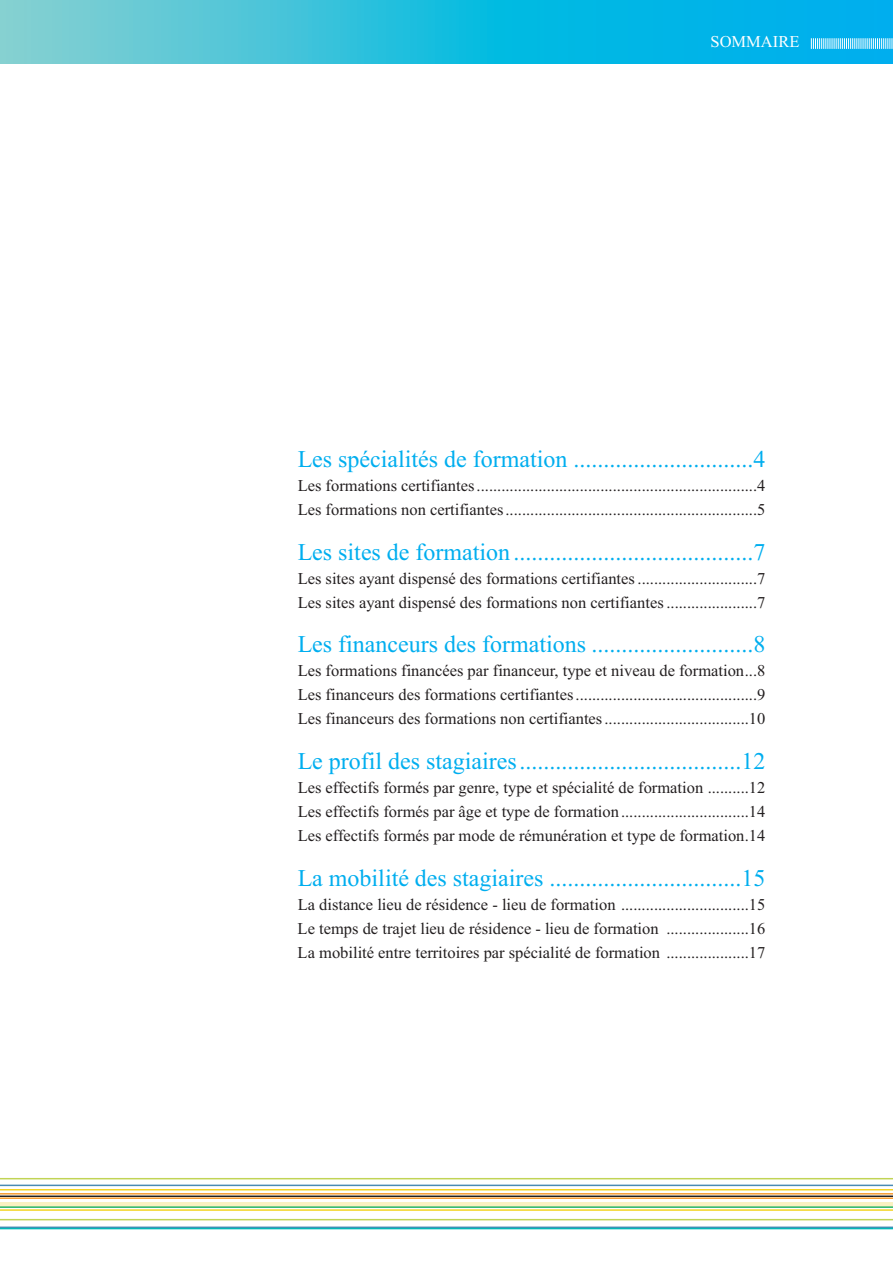
<style>
.page{position:relative;width:893px;height:1263px;background:#fff}
.page>*{position:absolute;margin:0;border:0;box-sizing:border-box;transform-origin:0 0}
.t1{font:24px "Times New Roman";color:#00aeef}
.t2{font:16.5px/24px "Times New Roman";color:#231f20;text-align:justify}
.t3{font:16.5px "Times New Roman";color:#fff}
</style>
<div class="page">
<svg style="left:0;top:0;width:893px;height:64px;background:#2abedf"></svg>
<hr style="left:0;top:1178px;width:893px;height:1px;background:#c1d455">
<hr style="left:0;top:1184px;width:893px;height:2px;background:#4a8bb4">
<hr style="left:0;top:1189px;width:893px;height:1px;background:#f4d424">
<hr style="left:0;top:1193px;width:893px;height:1px;background:#f89b2d">
<hr style="left:0;top:1195px;width:893px;height:2px;background:#231f20">
<hr style="left:0;top:1197px;width:893px;height:2px;background:#f89b2d">
<hr style="left:0;top:1202px;width:893px;height:4px;background:#faf1c2">
<hr style="left:0;top:1206px;width:893px;height:2px;background:#28b469">
<hr style="left:0;top:1209px;width:893px;height:2px;background:#f4d424">
<hr style="left:0;top:1219px;width:893px;height:1px;background:#c1d455">
<hr style="left:0;top:1226px;width:893px;height:2px;background:#4a8bb4">
<hr style="left:0;top:1228px;width:893px;height:1px;background:#03b9b8">
<svg style="left:811px;top:38px;width:82px;height:10px"></svg>
<p class="t3" style="left:710px;top:32px;width:90px">SOMMAIRE</p>
<h1 class="t1" style="left:298px;top:444px;width:469px">Les spécialités de formation ..............................4</h1>
<p class="t2" style="left:298px;top:473px;width:469px">Les formations certifiantes....................................................................4<br>Les formations non certifiantes.............................................................5</p>
<h1 class="t1" style="left:298px;top:537px;width:469px">Les sites de formation ........................................7</h1>
<p class="t2" style="left:298px;top:566px;width:469px">Les sites ayant dispensé des formations certifiantes .............................7<br>Les sites ayant dispensé des formations non certifiantes ......................7</p>
<h1 class="t1" style="left:298px;top:630px;width:469px">Les financeurs des formations ...........................8</h1>
<p class="t2" style="left:298px;top:659px;width:469px">Les formations financées par financeur, type et niveau de formation...8<br>Les financeurs des formations certifiantes............................................9<br>Les financeurs des formations non certifiantes...................................10</p>
<h1 class="t1" style="left:298px;top:747px;width:469px">Le profil des stagiaires.....................................12</h1>
<p class="t2" style="left:298px;top:775px;width:469px">Les effectifs formés par genre, type et spécialité de formation ..........12<br>Les effectifs formés par âge et type de formation...............................14<br>Les effectifs formés par mode de rémunération et type de formation.14</p>
<h1 class="t1" style="left:298px;top:864px;width:469px">La mobilité des stagiaires ................................15</h1>
<p class="t2" style="left:298px;top:892px;width:469px">La distance lieu de résidence - lieu de formation ...............................15<br>Le temps de trajet lieu de résidence - lieu de formation ....................16<br>La mobilité entre territoires par spécialité de formation ....................17</p>
</div>
